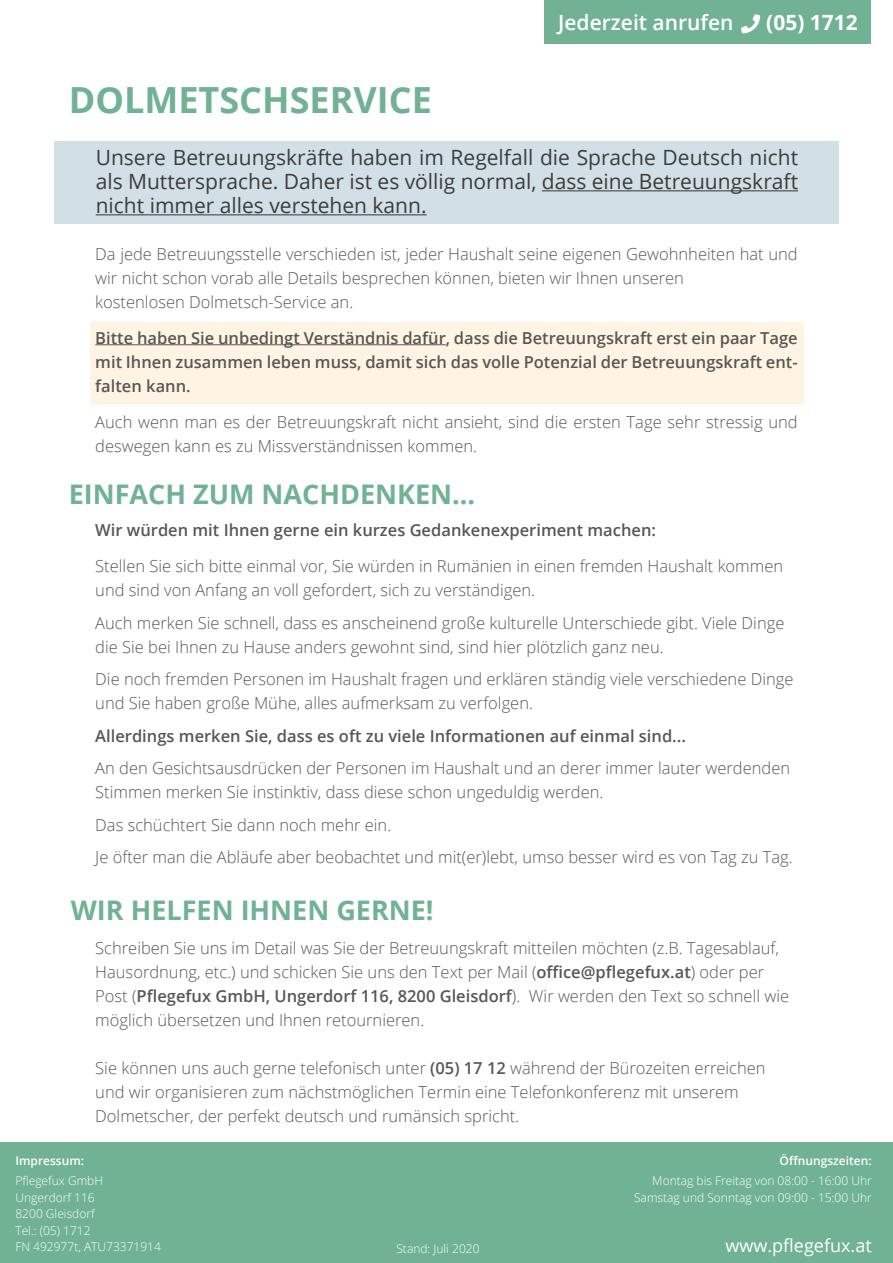
<style>
.page{position:relative;width:893px;height:1263px;background:#fff}
.page>*{position:absolute;margin:0;border:0;box-sizing:border-box;transform-origin:0 0}
.t1{font:700 36px "Open Sans";color:#71b294}
.t2{font:700 27px "Open Sans";color:#71b294}
.t3{font:21px/24px "Open Sans";color:#3c3c3b;text-align:justify}
.t4{font:600 21px "Open Sans";color:#fff}
.t5{font:700 21px "Open Sans";color:#fff}
.t6{font:18px "Open Sans";color:#fff}
.t7{font:300 16.5px/24px "Open Sans";color:#575756}
.t8{font:600 16.5px/24px "Open Sans";color:#575756;text-align:justify}
.t9{font:300 12px/16.5px "Open Sans";color:#fff}
.t10{font:600 12px "Open Sans";color:#fff}
.s1{font-weight:600}
</style>
<div class="page">
<div style="left:90px;top:322px;width:714px;height:82px;background:#fff4e3"></div>
<div style="left:0;top:1142px;width:893px;height:121px;background:#71b294"></div>
<div style="left:544px;top:0;width:326px;height:44px;background:#71b294"></div>
<svg style="left:741px;top:14px;width:19px;height:19px"></svg>
<div style="left:54px;top:142px;width:785px;height:82px;background:#d3dfe6"></div>
<hr style="left:542px;top:190px;width:256px;height:1px;background:#3c3c3b">
<hr style="left:96px;top:214px;width:331px;height:1px;background:#3c3c3b">
<hr style="left:95px;top:344px;width:351px;height:1px;background:#575756">
<h1 class="t1" style="left:69px;top:75px;width:365px">DOLMETSCHSERVICE</h1>
<p class="t4" style="left:558px;top:8px;width:177px">Jederzeit anrufen</p>
<p class="t5" style="left:766px;top:8px;width:93px">(05) 1712</p>
<p class="t3" style="left:96px;top:145px;width:704px">Unsere Betreuungskräfte haben im Regelfall die Sprache Deutsch nicht als Muttersprache. Daher ist es völlig normal, dass eine Betreuungskraft nicht immer alles verstehen kann.</p>
<p class="t7" style="left:95px;top:241px;width:704px">Da jede Betreuungsstelle verschieden ist, jeder Haushalt seine eigenen Gewohnheiten hat und wir nicht schon vorab alle Details besprechen können, bieten wir Ihnen unseren<br>kostenlosen Dolmetsch-Service an.</p>
<p class="t8" style="left:95px;top:325px;width:704px">Bitte haben Sie unbedingt Verständnis dafür, dass die Betreuungskraft erst ein paar Tage mit Ihnen zusammen leben muss, damit sich das volle Potenzial der Betreuungskraft ent&shy;falten kann.</p>
<p class="t7" style="left:95px;top:409px;width:704px">Auch wenn man es der Betreuungskraft nicht ansieht, sind die ersten Tage sehr stressig und deswegen kann es zu Missverständnissen kommen.</p>
<h2 class="t2" style="left:69px;top:475px;width:408px">EINFACH ZUM NACHDENKEN...</h2>
<p class="t8" style="left:95px;top:518px;width:562px">Wir würden mit Ihnen gerne ein kurzes Gedankenexperiment machen:</p>
<p class="t7" style="left:95px;top:554px;width:689px">Stellen Sie sich bitte einmal vor, Sie würden in Rumänien in einen fremden Haushalt kommen und sind von Anfang an voll gefordert, sich zu verständigen.</p>
<p class="t7" style="left:95px;top:610px;width:691px">Auch merken Sie schnell, dass es anscheinend große kulturelle Unterschiede gibt. Viele Dinge die Sie bei Ihnen zu Hause anders gewohnt sind, sind hier plötzlich ganz neu.</p>
<p class="t7" style="left:95px;top:667px;width:700px">Die noch fremden Personen im Haushalt fragen und erklären ständig viele verschiedene Dinge und Sie haben große Mühe, alles aufmerksam zu verfolgen.</p>
<p class="t8" style="left:95px;top:723px;width:592px">Allerdings merken Sie, dass es oft zu viele Informationen auf einmal sind...</p>
<p class="t7" style="left:95px;top:756px;width:696px">An den Gesichtsausdrücken der Personen im Haushalt und an derer immer lauter werdenden<br>Stimmen merken Sie instinktiv, dass diese schon ungeduldig werden.</p>
<p class="t7" style="left:95px;top:808px;width:699px;line-height:32.5px">Das schüchtert Sie dann noch mehr ein.<br>Je öfter man die Abläufe aber beobachtet und mit(er)lebt, umso besser wird es von Tag zu Tag.</p>
<h2 class="t2" style="left:71px;top:891px;width:364px">WIR HELFEN IHNEN GERNE!</h2>
<p class="t7" style="left:95px;top:936px;width:695px">Schreiben Sie uns im Detail was Sie der Betreuungskraft mitteilen möchten (z.B. Tagesablauf, Hausordnung, etc.) und schicken Sie uns den Text per Mail (<span class="s1">office@pflegefux.at</span>) oder per Post (<span class="s1">Pflegefux GmbH, Ungerdorf 116, 8200 Gleisdorf</span>). Wir werden den Text so schnell wie möglich übersetzen und Ihnen retournieren.</p>
<p class="t7" style="left:95px;top:1056px;width:672px">Sie können uns auch gerne telefonisch unter <span class="s1">(05) 17 12</span> während der Bürozeiten erreichen und wir organisieren zum nächstmöglichen Termin eine Telefonkonferenz mit unserem<br>Dolmetscher, der perfekt deutsch und rumänsich spricht.</p>
<p class="t10" style="left:15px;top:1152px;width:70px">Impressum:</p>
<p class="t9" style="left:15px;top:1172px;width:147px">Pflegefux GmbH<br>Ungerdorf 116<br>8200 Gleisdorf<br>Tel.: (05) 1712<br>FN 492977t, ATU73371914</p>
<p class="t9" style="left:396px;top:1240px;width:85px">Stand: Juli 2020</p>
<p class="t10" style="left:780px;top:1152px;width:94px">Öffnungszeiten:</p>
<p class="t9" style="left:634px;top:1172px;width:239px;text-align:right">Montag bis Freitag von 08:00 - 16:00 Uhr<br>Samstag und Sonntag von 09:00 - 15:00 Uhr</p>
<p class="t6" style="left:725px;top:1233px;width:148px">www.pflegefux.at</p>
</div>
